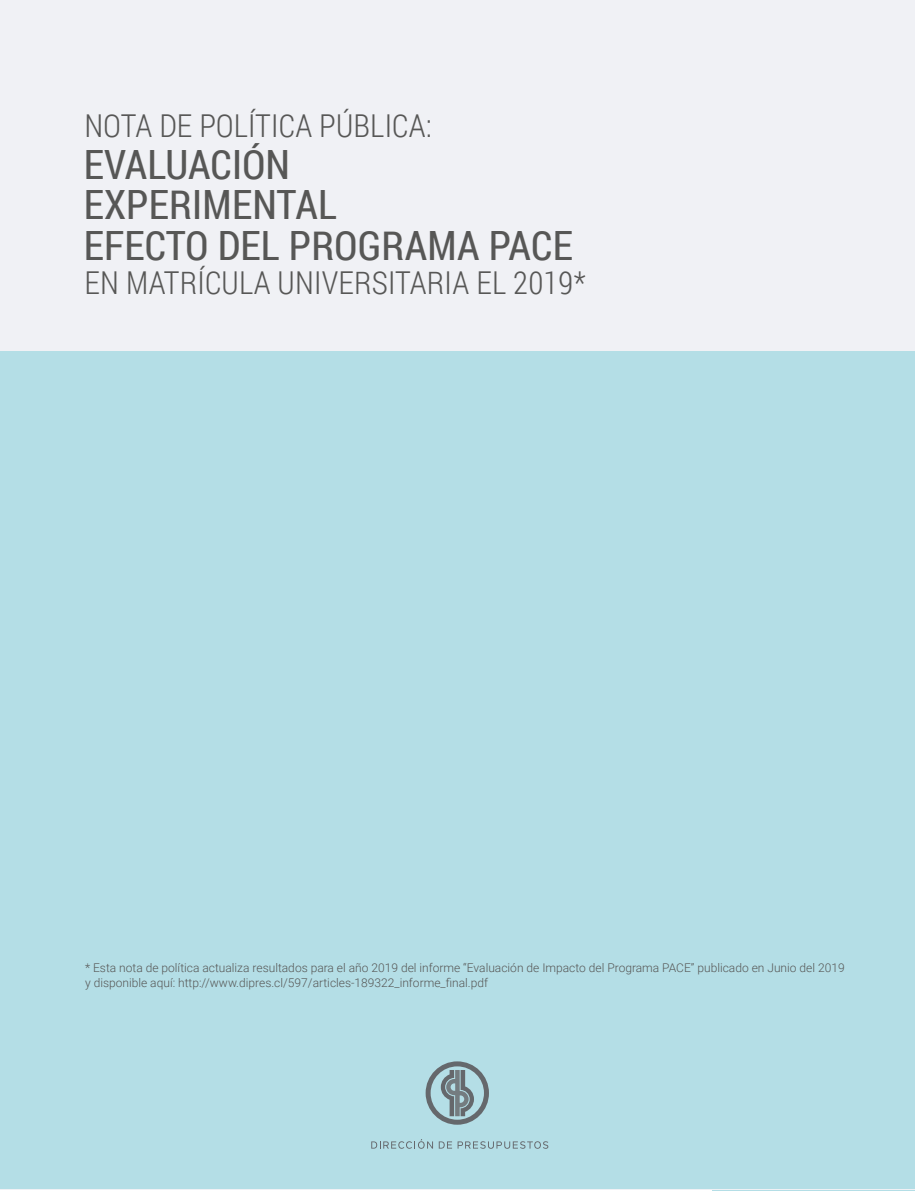
<style>
.page{position:relative;width:915px;height:1191px;background:#fff}
.page>*{position:absolute;margin:0;border:0;box-sizing:border-box;transform-origin:0 0}
.t1{font:40.35px/40px "Roboto Condensed";letter-spacing:.005em;color:#575756}
.t2{font:300 31.5px "Roboto Condensed";letter-spacing:.005em;color:#575756}
.t3{font:300 12px/15px "Roboto";color:#575756}
</style>
<div class="page">
<div style="left:0;top:0;width:914px;height:1189px;background:#f0f1f5"></div>
<div style="left:0;top:351px;width:914px;height:838px;background:#b4dee6"></div>
<svg style="left:371px;top:1139px;width:177px;height:9px"></svg>
<svg style="left:425px;top:1061px;width:64px;height:63px"></svg>
<h2 class="t2" style="left:85px;top:104px;width:349px">NOTA DE POLÍTICA PÚBLICA:</h2>
<h1 class="t1" style="left:84px;top:144px;width:490px">EVALUACIÓN<br>EXPERIMENTAL<br>EFECTO DEL PROGRAMA PACE</h1>
<h2 class="t2" style="left:85px;top:261px;width:502px">EN MATRÍCULA UNIVERSITARIA EL 2019*</h2>
<p class="t3" style="left:85px;top:960px;width:760px">* Esta nota de política actualiza resultados para el año 2019 del informe “Evaluación de Impacto del Programa PACE” publicado en Junio del 2019 y disponible aquí: http://www.dipres.cl/597/articles-189322_informe_final.pdf</p>
</div>
